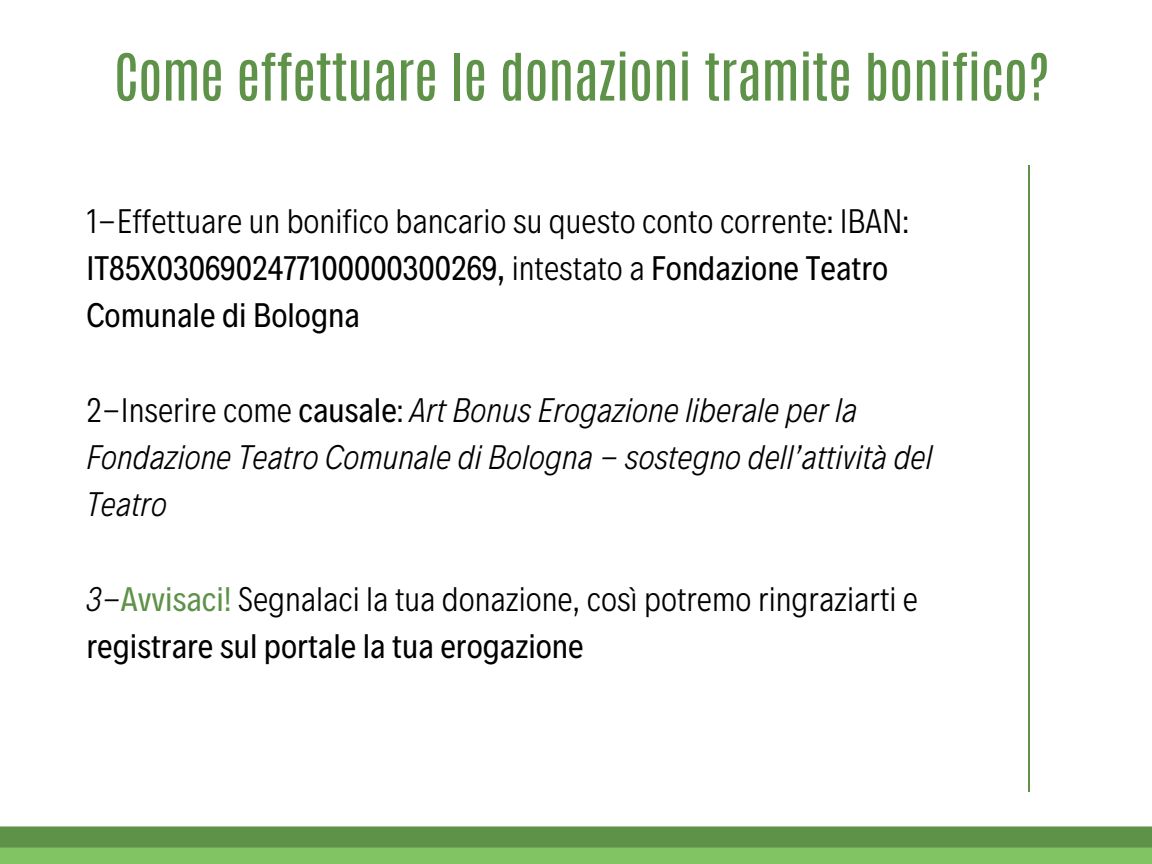
<style>
.page{position:relative;width:1152px;height:864px;background:#fff}
.page>*{position:absolute;margin:0;border:0;box-sizing:border-box;transform-origin:0 0}
.t1{font:55.05px "Antonio";letter-spacing:-.01em;color:#5e9248}
.t2{font:300 34.5px/47.2px "Decalotype";color:#000}
.t3{font:italic 300 34.5px/47.2px "Decalotype";color:#000}
.s1{font-weight:400}
.s2{font-style:normal}
.s3{font-weight:400;font-style:normal}
.s4{font-style:italic}
.s5{font-weight:400;color:#5e9248}
</style>
<div class="page">
<hr style="left:1028px;top:165px;width:1px;height:626px;background:#5e9248">
<div style="left:0;top:848px;width:1152px;height:16px;background:#81c464"></div>
<svg style="left:0;top:826px;width:1152px;height:22px;background:#62944c"></svg>
<p class="t1" style="left:114px;top:38px;width:937px">Come effettuare le donazioni tramite bonifico?</p>
<p class="t2" style="left:86px;top:195px;width:824px">1-Effettuare un bonifico bancario su questo conto corrente: IBAN:<br><span class="s1">IT85X0306902477100000300269,</span> intestato a <span class="s1">Fondazione Teatro<br>Comunale di Bologna</span></p>
<p class="t3" style="left:86px;top:384px;width:848px"><span class="s2">2-Inserire come</span> <span class="s3">causale</span><span class="s2">:</span> Art Bonus Erogazione liberale per la<br>Fondazione Teatro Comunale di Bologna - sostegno dell’attività del<br>Teatro</p>
<p class="t2" style="left:86px;top:573px;width:833px"><span class="s4">3-</span><span class="s5">Avvisaci!</span> Segnalaci la tua donazione, così potremo ringraziarti e <span class="s1">registrare sul portale la tua erogazione</span></p>
</div>
